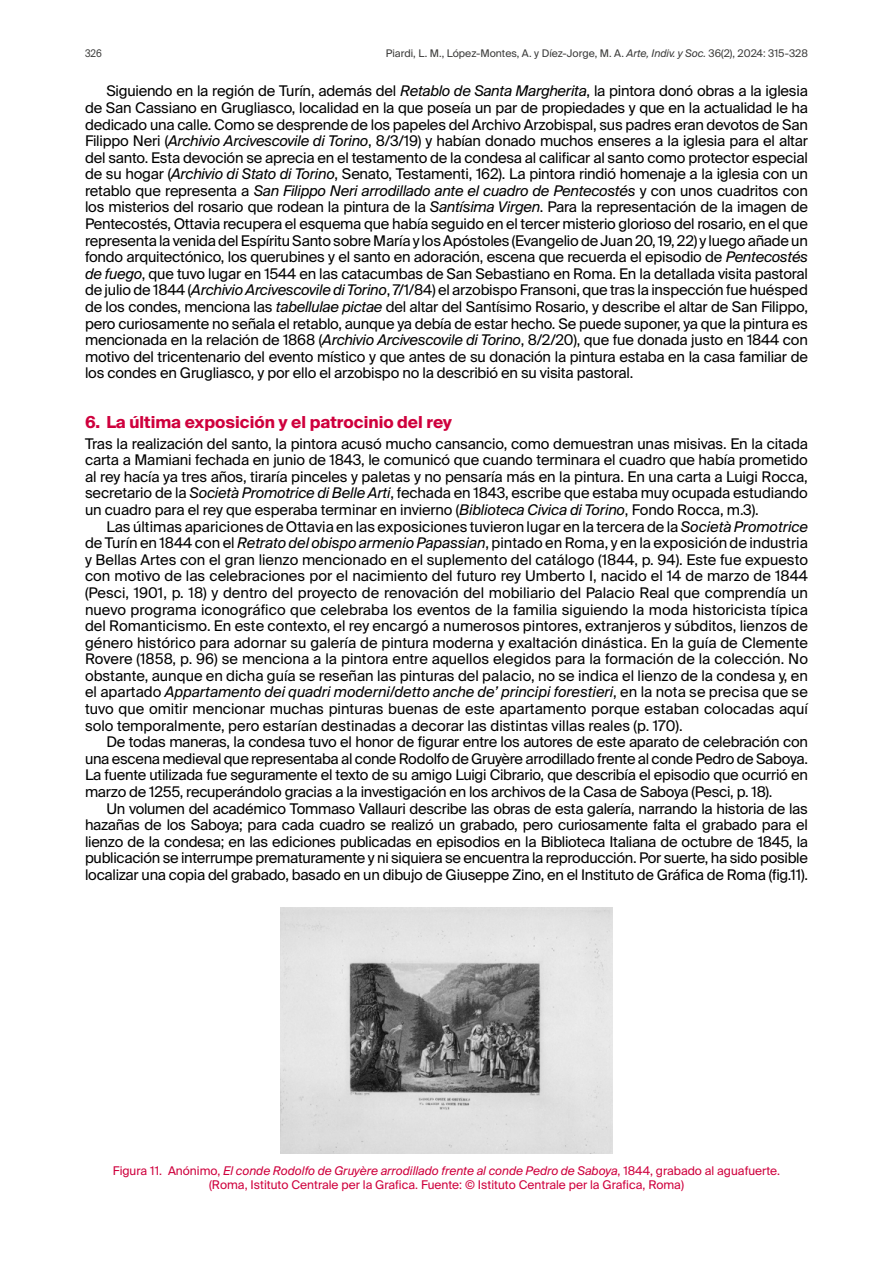
<style>
.page{position:relative;width:893px;height:1263px;background:#fff}
.page>*{position:absolute;margin:0;border:0;box-sizing:border-box;transform-origin:0 0}
.Epigrafe_1_Nivel_ES{font:700 16.5px "Suisse Intl";color:#cf003d}
.Normal_1er_parr{font:14.7px/16.6px "Suisse Intl";letter-spacing:-.015em;color:#000;text-align:justify}
.Título_elemento{font:12px/13.6px "Suisse Intl";color:#cf003d;text-align:center}
.t1{font:10.5px "Suisse Intl";color:#3c3c3b}
.t2{font:10.5px "Suisse Intl";color:#3c3c3b;scale:.9 1}
.s1{font-style:italic}
</style>
<div class="page">
<img style="left:280px;top:908px;width:333px;height:245px">
<p class="t2" style="left:85px;top:47px;width:20px">326</p>
<p class="t1" style="left:386px;top:47px;width:424px">Piardi, L. M., López-Montes, A. y Díez-Jorge, M. A. <span class="s1">Arte, Indiv. y Soc.</span> 36(2), 2024: 315-328</p>
<p class="Normal_1er_parr" style="left:85px;top:83px;width:724px;text-indent:21px">Siguiendo en la región de Turín, además del <span class="s1">Retablo de Santa Margherita</span>, la pintora donó obras a la iglesia de San Cassiano en Grugliasco, localidad en la que poseía un par de propiedades y que en la actualidad le ha dedicado una calle. Como se desprende de los papeles del Archivo Arzobispal, sus padres eran devotos de San Filippo Neri (<span class="s1">Archivio Arcivescovile di Torino</span>, 8/3/19) y habían donado muchos enseres a la iglesia para el altar del santo. Esta devoción se aprecia en el testamento de la condesa al calificar al santo como protector especial de su hogar (<span class="s1">Archivio di Stato di Torino</span>, Senato, Testamenti, 162). La pintora rindió homenaje a la iglesia con un retablo que representa a <span class="s1">San Filippo Neri arrodillado ante el cuadro de Pentecostés</span> y con unos cuadritos con los misterios del rosario que rodean la pintura de la <span class="s1">Santísima Virgen</span>. Para la representación de la imagen de Pentecostés, Ottavia recupera el esquema que había seguido en el tercer misterio glorioso del rosario, en el que representa la venida del Espíritu Santo sobre María y los Apóstoles (Evangelio de Juan 20, 19, 22) y luego añade un fondo arquitectónico, los querubines y el santo en adoración, escena que recuerda el episodio de <span class="s1">Pentecostés de fuego</span>, que tuvo lugar en 1544 en las catacumbas de San Sebastiano en Roma. En la detallada visita pastoral de julio de 1844 (<span class="s1">Archivio Arcivescovile di Torino</span>, 7/1/84) el arzobispo Fransoni, que tras la inspección fue huésped de los condes, menciona las <span class="s1">tabellulae pictae</span> del altar del Santísimo Rosario, y describe el altar de San Filippo, pero curiosamente no señala el retablo, aunque ya debía de estar hecho. Se puede suponer, ya que la pintura es mencionada en la relación de 1868 (<span class="s1">Archivio Arcivescovile di Torino</span>, 8/2/20), que fue donada justo en 1844 con motivo del tricentenario del evento místico y que antes de su donación la pintura estaba en la casa familiar de los condes en Grugliasco, y por ello el arzobispo no la describió en su visita pastoral.</p>
<p class="Epigrafe_1_Nivel_ES" style="left:85px;top:412px;width:369px">6. La última exposición y el patrocinio del rey</p>
<p class="Normal_1er_parr" style="left:85px;top:435px;width:724px">Tras la realización del santo, la pintora acusó mucho cansancio, como demuestran unas misivas. En la citada carta a Mamiani fechada en junio de 1843, le comunicó que cuando terminara el cuadro que había prometido al rey hacía ya tres años, tiraría pinceles y paletas y no pensaría más en la pintura. En una carta a Luigi Rocca, secretario de la <span class="s1">Società Promotrice di Belle Arti</span>, fechada en 1843, escribe que estaba muy ocupada estudiando un cuadro para el rey que esperaba terminar en invierno (<span class="s1">Biblioteca Civica di Torino</span>, Fondo Rocca, m.3).</p>
<p class="Normal_1er_parr" style="left:85px;top:518px;width:724px;text-indent:21px">Las últimas apariciones de Ottavia en las exposiciones tuvieron lugar en la tercera de la <span class="s1">Società Promotrice </span>de Turín en 1844 con el <span class="s1">Retrato del obispo armenio Papassian</span>, pintado en Roma, y en la exposición de industria y Bellas Artes con el gran lienzo mencionado en el suplemento del catálogo (1844, p. 94). Este fue expuesto con motivo de las celebraciones por el nacimiento del futuro rey Umberto I, nacido el 14 de marzo de 1844 (Pesci, 1901, p. 18) y dentro del proyecto de renovación del mobiliario del Palacio Real que comprendía un nuevo programa iconográfico que celebraba los eventos de la familia siguiendo la moda historicista típica del Romanticismo. En este contexto, el rey encargó a numerosos pintores, extranjeros y súbditos, lienzos de género histórico para adornar su galería de pintura moderna y exaltación dinástica. En la guía de Clemente Rovere (1858, p. 96) se menciona a la pintora entre aquellos elegidos para la formación de la colección. No obstante, aunque en dicha guía se reseñan las pinturas del palacio, no se indica el lienzo de la condesa y, en el apartado <span class="s1">Appartamento dei quadri moderni/detto anche de’ principi forestieri</span>, en la nota se precisa que se tuvo que omitir mencionar muchas pinturas buenas de este apartamento porque estaban colocadas aquí solo temporalmente, pero estarían destinadas a decorar las distintas villas reales (p. 170).</p>
<p class="Normal_1er_parr" style="left:85px;top:734px;width:724px;text-indent:21px">De todas maneras, la condesa tuvo el honor de figurar entre los autores de este aparato de celebración con una escena medieval que representaba al conde Rodolfo de Gruyère arrodillado frente al conde Pedro de Saboya.<br>La fuente utilizada fue seguramente el texto de su amigo Luigi Cibrario, que describía el episodio que ocurrió en marzo de 1255, recuperándolo gracias a la investigación en los archivos de la Casa de Saboya (Pesci, p. 18).</p>
<p class="Normal_1er_parr" style="left:85px;top:800px;width:724px;text-indent:21px">Un volumen del académico Tommaso Vallauri describe las obras de esta galería, narrando la historia de las hazañas de los Saboya; para cada cuadro se realizó un grabado, pero curiosamente falta el grabado para el lienzo de la condesa; en las ediciones publicadas en episodios en la Biblioteca Italiana de octubre de 1845, la publicación se interrumpe prematuramente y ni siquiera se encuentra la reproducción. Por suerte, ha sido posible localizar una copia del grabado, basado en un dibujo de Giuseppe Zino, en el Instituto de Gráfica de Roma (fig.11).</p>
<p class="Título_elemento" style="left:113px;top:1164px;width:669px">Figura 11. Anónimo, <span class="s1">El conde Rodolfo de Gruyère arrodillado frente al conde Pedro de Saboya</span>, 1844, grabado al aguafuerte. (Roma, Istituto Centrale per la Grafica. Fuente: © Istituto Centrale per la Grafica, Roma)</p>
</div>
